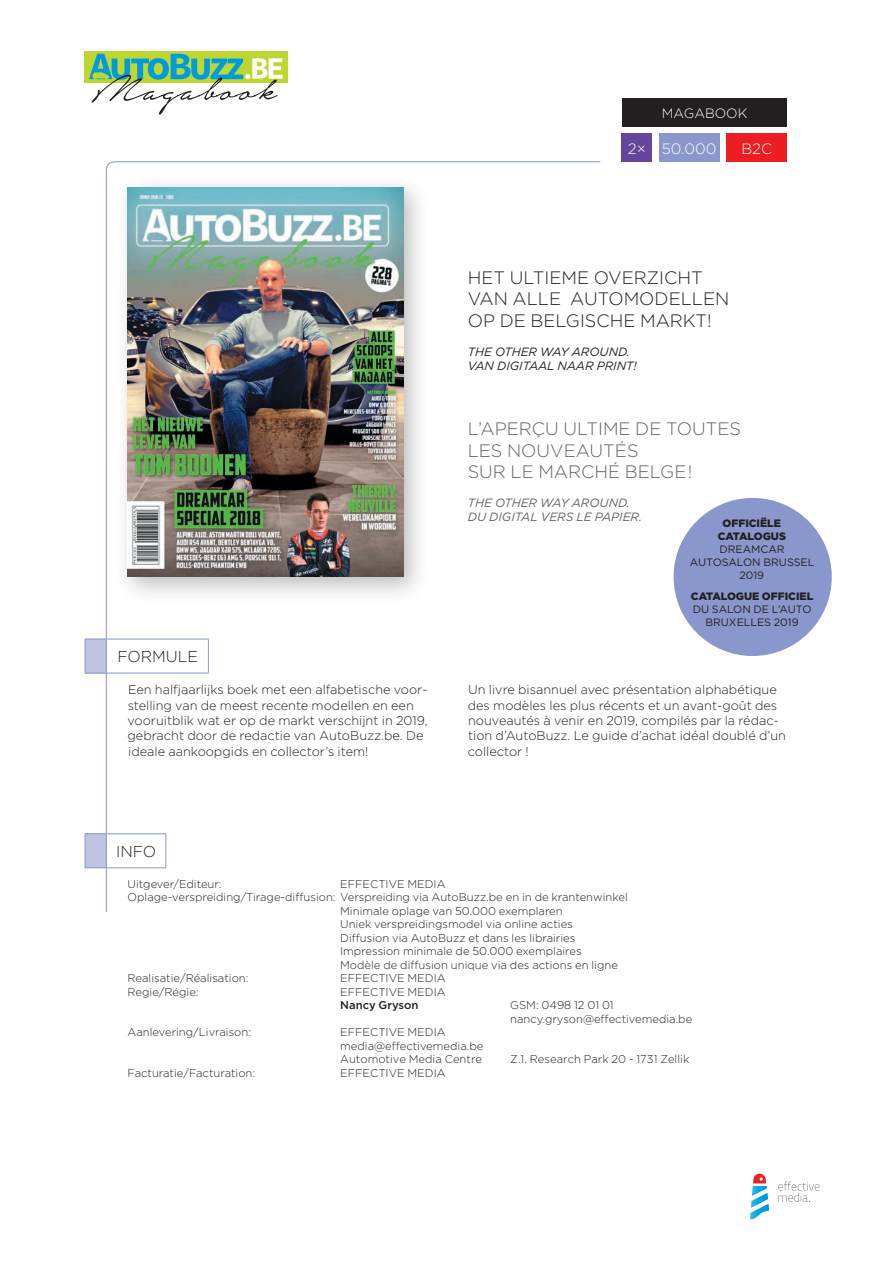
<style>
.page{position:relative;width:893px;height:1263px;background:#fff}
.page>*{position:absolute;margin:0;border:0;box-sizing:border-box;transform-origin:0 0}
.t1{font:300 18px/21.6px "Gotham";color:#231f20}
.t2{font:300 18px/21.6px "Gotham";color:#636366}
.t3{font:300 15.75px "Gotham";color:#231f20}
.t4{font:300 15px "Gotham";color:#fff}
.t5{font:300 13.5px "Gotham";color:#fff}
.t6{font:300 12.75px/15.3px "Gotham";color:#231f20}
.t7{font:italic 12px/14.4px "Gotham";color:#636366}
.t8{font:italic 12px/14.4px "Gotham";color:#231f20}
.t9{font:300 11.25px/13.5px "Gotham";color:#231f20}
.t10{font:500 11.25px "Gotham";color:#231f20}
.t11{font:10.65px/12.9px "Gotham";color:#231f20;text-align:center}
.t12{font:900 10.65px/12.9px "Gotham";color:#231f20;text-align:center}
</style>
<div class="page">
<svg style="left:105px;top:161px;width:496px;height:752px"></svg>
<svg style="left:778px;top:1181px;width:41px;height:21px"></svg>
<svg style="left:750px;top:1173px;width:19px;height:47px"></svg>
<div style="left:622px;top:98px;width:165px;height:28px;background:#231f20"></div>
<div style="left:622px;top:134px;width:30px;height:28px;background:#65459c"></div>
<div style="left:659px;top:134px;width:60px;height:28px;background:#8997cc"></div>
<div style="left:726px;top:134px;width:61px;height:28px;background:#ee1d23"></div>
<div style="left:114px;top:174px;width:316px;height:430px;background:#231f20;opacity:.3"></div>
<img style="left:128px;top:187px;width:275px;height:390px">
<div style="left:85px;top:639px;width:21px;height:34px;background:#bec5e3"></div>
<svg style="left:86px;top:639px;width:20px;height:1px"></svg>
<hr style="left:85px;top:639px;width:1px;height:34px;background:#8997cc">
<hr style="left:106px;top:639px;width:103px;height:1px;background:#8997cc">
<hr style="left:106px;top:639px;width:1px;height:34px;background:#8997cc">
<hr style="left:208px;top:639px;width:1px;height:34px;background:#8997cc">
<svg style="left:85px;top:673px;width:21px;height:1px"></svg>
<hr style="left:106px;top:673px;width:103px;height:1px;background:#8997cc">
<div style="left:85px;top:834px;width:21px;height:34px;background:#bec5e3"></div>
<svg style="left:85px;top:833px;width:21px;height:1px"></svg>
<hr style="left:85px;top:834px;width:1px;height:33px;background:#8997cc">
<hr style="left:106px;top:833px;width:60px;height:1px;background:#8997cc">
<hr style="left:106px;top:834px;width:1px;height:33px;background:#8997cc">
<hr style="left:165px;top:834px;width:1px;height:33px;background:#8997cc">
<svg style="left:85px;top:867px;width:21px;height:1px"></svg>
<hr style="left:106px;top:867px;width:60px;height:1px;background:#8997cc">
<div style="left:85px;top:51px;width:203px;height:32px;background:#bed630"></div>
<svg style="left:89px;top:54px;width:194px;height:61px"></svg>
<div style="left:674px;top:498px;width:158px;height:158px;background:#8997cc;border-radius:50%"></div>
<p class="t5" style="left:662px;top:104px;width:87px">MAGABOOK</p>
<h3 class="t4" style="left:628px;top:139px;width:90px">2× 50.000</h3>
<h3 class="t4" style="left:741px;top:139px;width:32px">B2C</h3>
<h1 class="t1" style="left:468px;top:266px;width:263px">HET ULTIEME OVERZICHT<br>VAN ALLE AUTOMODELLEN<br>OP DE BELGISCHE MARKT!</h1>
<p class="t8" style="left:468px;top:344px;width:171px">THE OTHER WAY AROUND.<br>VAN DIGITAAL NAAR PRINT!</p>
<h2 class="t3" style="left:117px;top:647px;width:82px">FORMULE</h2>
<p class="t6" style="left:128px;top:682px;width:302px">Een halfjaarlijks boek met een alfabetische voor&shy;stelling van de meest recente modellen en een vooruitblik wat er op de markt verschijnt in 2019, gebracht door de redactie van AutoBuzz.be. De ideale aankoopgids en collector’s item!</p>
<h2 class="t3" style="left:116px;top:841px;width:42px">INFO</h2>
<h1 class="t2" style="left:468px;top:417px;width:275px">L’APERÇU ULTIME DE TOUTES<br>LES NOUVEAUTÉS<br>SUR LE MARCHÉ BELGE !</h1>
<p class="t7" style="left:468px;top:495px;width:176px">THE OTHER WAY AROUND.<br>DU DIGITAL VERS LE PAPIER.</p>
<p class="t12" style="left:718px;top:517px;width:70px">OFFICIËLE<br>CATALOGUS</p>
<p class="t11" style="left:690px;top:542px;width:126px">DREAMCAR<br>AUTOSALON BRUSSEL<br>2019</p>
<p class="t12" style="left:691px;top:590px;width:124px">CATALOGUE OFFICIEL</p>
<p class="t11" style="left:693px;top:603px;width:120px">DU SALON DE L’AUTO<br>BRUXELLES 2019</p>
<p class="t6" style="left:468px;top:682px;width:320px">Un livre bisannuel avec présentation alphabétique des modèles les plus récents et un avant-goût des nouveautés à venir en 2019, compilés par la rédac&shy;tion d’AutoBuzz. Le guide d’achat idéal doublé d’un collector !</p>
<p class="t9" style="left:128px;top:877px;width:96px">Uitgever/Editeur:</p>
<p class="t9" style="left:340px;top:877px;width:107px">EFFECTIVE MEDIA</p>
<p class="t9" style="left:128px;top:890px;width:502px">Oplage-verspreiding/Tirage-diffusion: Verspreiding via AutoBuzz.be en in de krantenwinkel</p>
<p class="t9" style="left:340px;top:904px;width:224px">Minimale oplage van 50.000 exemplaren</p>
<p class="t9" style="left:340px;top:917px;width:234px">Uniek verspreidingsmodel via online acties</p>
<p class="t9" style="left:340px;top:931px;width:237px">Diffusion via AutoBuzz et dans les librairies</p>
<p class="t9" style="left:340px;top:944px;width:243px">Impression minimale de 50.000 exemplaires</p>
<p class="t9" style="left:340px;top:958px;width:279px">Modèle de diffusion unique via des actions en ligne</p>
<p class="t9" style="left:128px;top:971px;width:122px">Realisatie/Réalisation:</p>
<p class="t9" style="left:340px;top:971px;width:107px">EFFECTIVE MEDIA</p>
<p class="t9" style="left:128px;top:985px;width:73px">Regie/Régie:</p>
<p class="t9" style="left:340px;top:985px;width:107px">EFFECTIVE MEDIA</p>
<p class="t10" style="left:340px;top:998px;width:80px">Nancy Gryson</p>
<p class="t9" style="left:510px;top:998px;width:183px">GSM: 0498 12 01 01 nancy.gryson@effectivemedia.be</p>
<p class="t9" style="left:128px;top:1025px;width:125px">Aanlevering/Livraison:</p>
<p class="t9" style="left:340px;top:1025px;width:145px">EFFECTIVE MEDIA media@effectivemedia.be<br>Automotive Media Centre</p>
<p class="t9" style="left:510px;top:1052px;width:181px">Z.1. Research Park 20 - 1731 Zellik</p>
<p class="t9" style="left:128px;top:1066px;width:129px">Facturatie/Facturation:</p>
<p class="t9" style="left:340px;top:1066px;width:107px">EFFECTIVE MEDIA</p>
</div>
